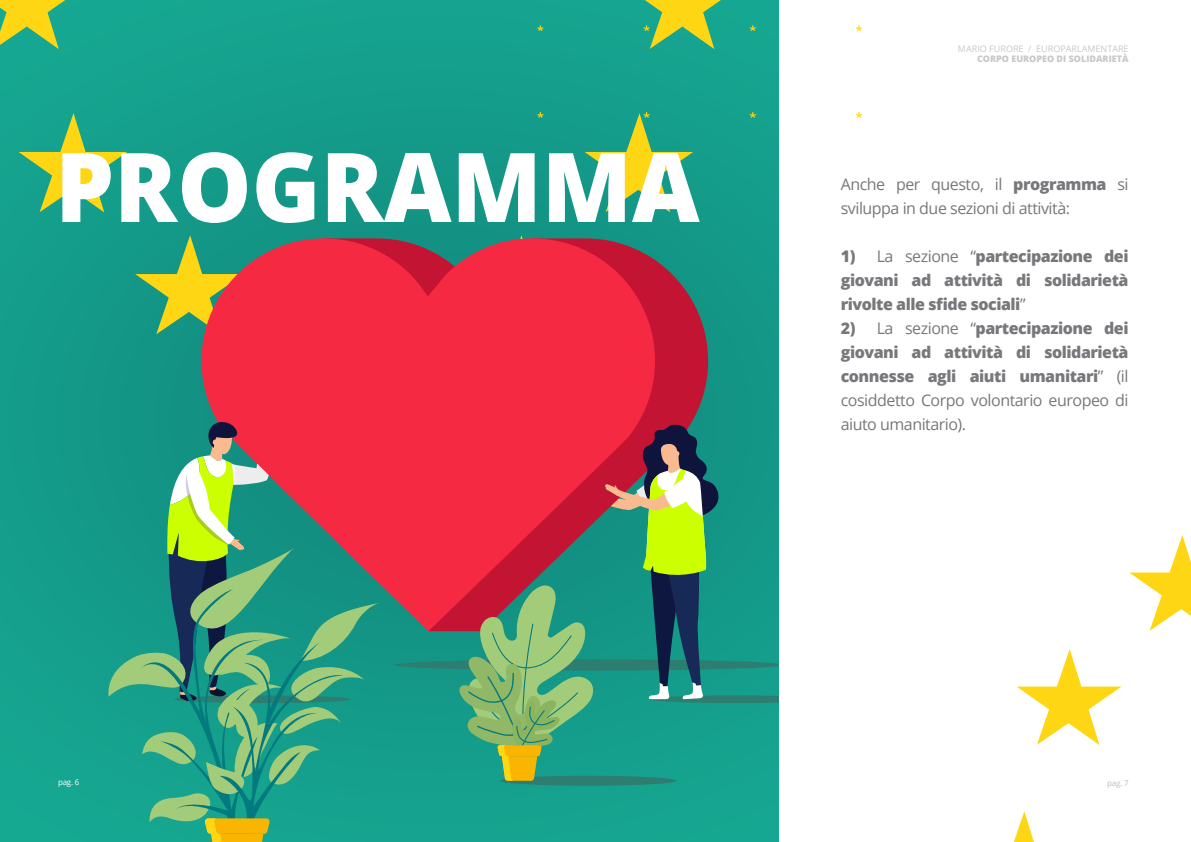
<style>
.page{position:relative;width:1191px;height:842px;background:#fff}
.page>*{position:absolute;margin:0;border:0;box-sizing:border-box;transform-origin:0 0}
.t1{font:800 96.3px "Open Sans";color:#fff}
.t2{font:800 16px/24px "Open Sans";letter-spacing:-.03em;color:#77787b;text-align:justify}
.t3{font:16px/24px "Open Sans";letter-spacing:-.03em;color:#77787b}
.t4{font:9px "Open Sans";color:#c7c8ca}
.t5{font:800 9px "Open Sans";color:#c7c8ca}
.t6{font:8px "Open Sans";color:#fff}
.t7{font:8px "Open Sans";color:#bcbec0}
.s1{font-weight:800}
.s2{font-weight:400}
</style>
<div class="page">
<div style="left:0;top:422px;width:97px;height:420px;background:#14a08c"></div>
<img style="left:97px;top:422px;width:682px;height:420px">
<img style="left:0;top:0;width:97px;height:422px">
<img style="left:97px;top:0;width:682px;height:422px">
<svg style="left:466px;top:235px;width:109px;height:3px"></svg>
<svg style="left:135px;top:235px;width:109px;height:99px;background:#6aae5b"></svg>
<svg style="left:19px;top:113px;width:108px;height:99px;background:#60b265"></svg>
<svg style="left:0;top:0;width:65px;height:49px;background:#9dc248"></svg>
<div style="left:649px;top:695px;width:176px;height:8px;background:#2d7d71;border-radius:50%"></div>
<div style="left:394px;top:659px;width:389px;height:11px;background:#2d7d71;border-radius:50%"></div>
<svg style="left:655px;top:238px;width:53px;height:186px;background:#8c3c4c"></svg>
<svg style="left:201px;top:238px;width:454px;height:393px;background:#e42f44"></svg>
<div style="left:780px;top:0;width:411px;height:842px;background:#fff"></div>
<svg style="left:1129px;top:535px;width:62px;height:96px"></svg>
<svg style="left:1013px;top:811px;width:21px;height:31px"></svg>
<svg style="left:1016px;top:649px;width:105px;height:96px"></svg>
<svg style="left:537px;top:25px;width:6px;height:6px"></svg>
<svg style="left:643px;top:0;width:78px;height:49px;background:#8cbd50"></svg>
<svg style="left:749px;top:25px;width:7px;height:6px"></svg>
<svg style="left:856px;top:25px;width:6px;height:6px"></svg>
<svg style="left:537px;top:112px;width:6px;height:6px"></svg>
<svg style="left:584px;top:112px;width:109px;height:100px;background:#5fad63"></svg>
<svg style="left:749px;top:112px;width:7px;height:6px"></svg>
<svg style="left:856px;top:112px;width:6px;height:6px"></svg>
<div style="left:500px;top:776px;width:177px;height:10px;background:#2d7d71;border-radius:50%"></div>
<svg style="left:459px;top:424px;width:263px;height:357px;background:#707b65"></svg>
<svg style="left:107px;top:417px;width:272px;height:425px;background:#519478"></svg>
<h1 class="t1" style="left:55px;top:114px;width:646px">PROGRAMMA</h1>
<p class="t4" style="left:958px;top:43px;width:172px">MARIO FURORE / EUROPARLAMENTARE</p>
<p class="t5" style="left:977px;top:52px;width:153px">CORPO EUROPEO DI SOLIDARIETÀ</p>
<p class="t3" style="left:840px;top:172px;width:289px">Anche per questo, il <span class="s1">programma</span> si sviluppa in due sezioni di attività:</p>
<p class="t2" style="left:840px;top:243px;width:289px">1) <span class="s2">La sezione “</span>partecipazione dei giovani ad attività di solidarietà rivolte alle sfide sociali<span class="s2">”</span></p>
<p class="t2" style="left:840px;top:315px;width:289px">2) <span class="s2">La sezione “</span>partecipazione dei giovani ad attività di solidarietà connesse agli aiuti umanitari<span class="s2">” (il cosiddetto Corpo volontario europeo di aiuto umanitario).</span></p>
<p class="t6" style="left:58px;top:776px;width:23px">pag. 6</p>
<p class="t7" style="left:1107px;top:777px;width:23px">pag. 7</p>
</div>
